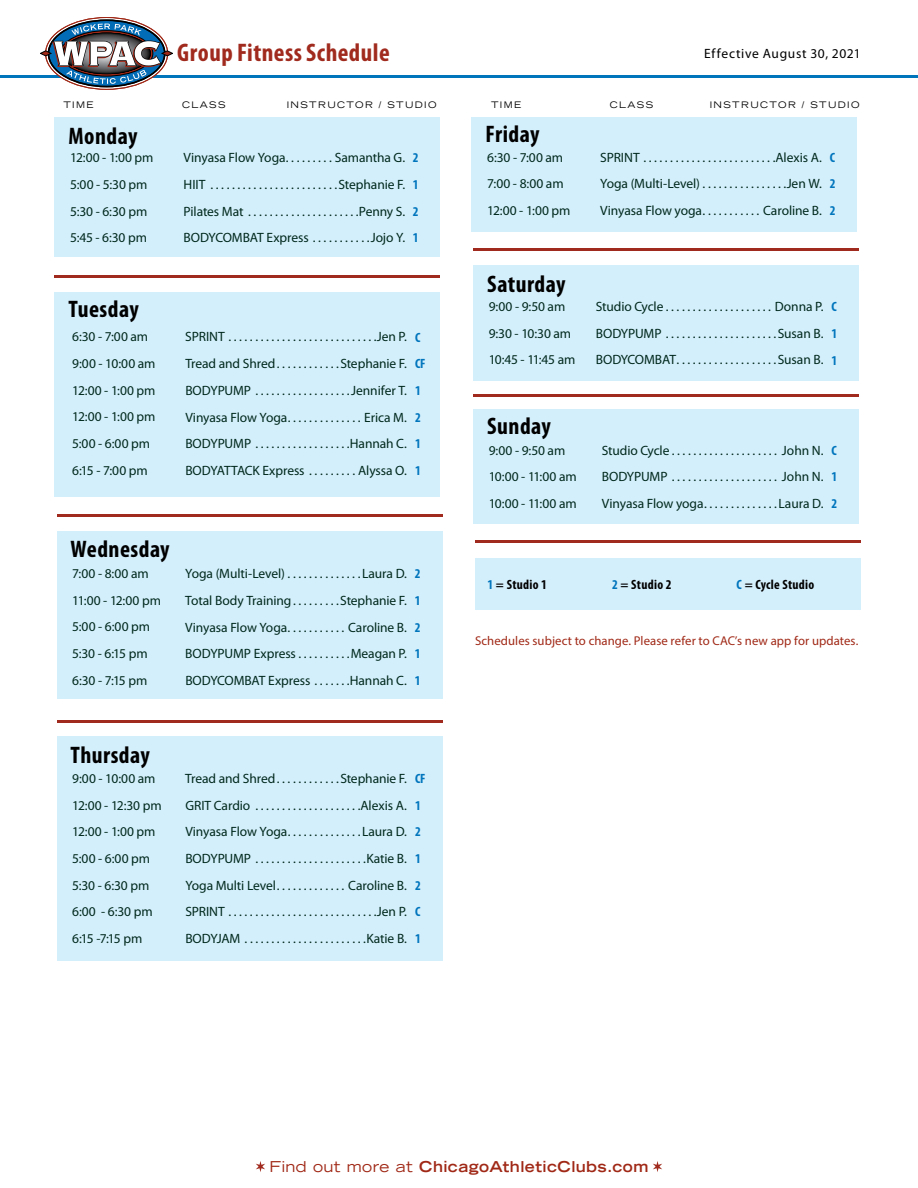
<style>
.page{position:relative;width:918px;height:1188px;background:#fff}
.page>*{position:absolute;margin:0;border:0;box-sizing:border-box;transform-origin:0 0}
.t1{font:700 condensed 25.5px "Myriad Pro";letter-spacing:.02em;color:#a02a1d}
.t2{font:700 condensed 24px "Myriad Pro";letter-spacing:.02em;color:#000}
.t3{font:700 expanded 15px "Trade Gothic LT Std";letter-spacing:.025em;color:#a02816}
.t4{font:13.5px/26.7px "Myriad Pro";letter-spacing:-.01em;color:#00291c}
.t5{font:700 condensed 13.5px/26.7px "Myriad Pro";color:#0075bc;text-align:justify}
.t6{font:700 condensed 13.5px "Myriad Pro";letter-spacing:.02em;color:#000}
.t7{font:13.5px "Myriad Pro";letter-spacing:.05em;color:#000}
.t8{font:12.75px "Myriad Pro";letter-spacing:.005em;color:#a02816}
.t9{font:expanded 9px "Trade Gothic LT Std";letter-spacing:.15em;color:#000}
.s1{color:#0075bc}
.s2{font-weight:400}
</style>
<div class="page">
<hr style="left:0;top:75px;width:918px;height:3px;background:#0075bc">
<div style="left:55px;top:118px;width:385px;height:139px;background:#d4effc"></div>
<div style="left:57px;top:531px;width:385px;height:168px;background:#d4effc"></div>
<div style="left:55px;top:292px;width:385px;height:205px;background:#d4effc"></div>
<div style="left:475px;top:559px;width:386px;height:51px;background:#d4effc"></div>
<div style="left:57px;top:737px;width:385px;height:224px;background:#d4effc"></div>
<div style="left:472px;top:118px;width:385px;height:114px;background:#d4effc"></div>
<div style="left:473px;top:409px;width:386px;height:115px;background:#d4effc"></div>
<div style="left:473px;top:265px;width:386px;height:116px;background:#d4effc"></div>
<hr style="left:55px;top:275px;width:385px;height:3px;background:#a02a1d">
<hr style="left:475px;top:540px;width:386px;height:3px;background:#a02a1d">
<hr style="left:473px;top:248px;width:386px;height:3px;background:#a02a1d">
<hr style="left:473px;top:394px;width:386px;height:3px;background:#a02a1d">
<hr style="left:57px;top:514px;width:385px;height:3px;background:#a02a1d">
<svg style="left:256px;top:1161px;width:9px;height:11px"></svg>
<svg style="left:653px;top:1161px;width:9px;height:11px"></svg>
<hr style="left:57px;top:720px;width:385px;height:3px;background:#a02a1d">
<svg style="left:40px;top:21px;width:133px;height:65px"></svg>
<h1 class="t1" style="left:177px;top:38px;width:214px">Group Fitness Schedule</h1>
<p class="t7" style="left:704px;top:46px;width:158px">Effective August 30, 2021</p>
<p class="t9" style="left:63px;top:99px;width:32px">TIME</p>
<p class="t9" style="left:182px;top:99px;width:45px">CLASS</p>
<p class="t9" style="left:287px;top:99px;width:151px">INSTRUCTOR / STUDIO</p>
<p class="t9" style="left:491px;top:99px;width:32px">TIME</p>
<p class="t9" style="left:610px;top:99px;width:45px">CLASS</p>
<p class="t9" style="left:710px;top:99px;width:151px">INSTRUCTOR / STUDIO</p>
<h2 class="t2" style="left:69px;top:123px;width:70px">Monday</h2>
<p class="t4" style="left:70px;top:145px;width:85px">12:00 - 1:00 pm<br>5:00 - 5:30 pm<br>5:30 - 6:30 pm<br>5:45 - 6:30 pm</p>
<p class="t4" style="left:184px;top:145px;width:222px;text-align:justify">Vinyasa Flow Yoga . . . . . . . . . Samantha G.<br>HIIT . . . . . . . . . . . . . . . . . . . . . . . Stephanie F.<br>Pilates Mat . . . . . . . . . . . . . . . . . . . . Penny S.<br>BODYCOMBAT Express</p>
<p class="t4" style="left:371px;top:225px;width:35px">Jojo Y.</p>
<p class="t5" style="left:413px;top:145px;width:7px">2<br>1<br>2<br>1</p>
<h2 class="t2" style="left:69px;top:296px;width:72px">Tuesday</h2>
<p class="t4" style="left:72px;top:324px;width:85px">6:30 - 7:00 am<br>9:00 - 10:00 am<br>12:00 - 1:00 pm<br>12:00 - 1:00 pm<br>5:00 - 6:00 pm<br>6:15 - 7:00 pm</p>
<p class="t4" style="left:185px;top:324px;width:222px;text-align:justify">SPRINT . . . . . . . . . . . . . . . . . . . . . . . . . . . Jen P.<br>Tread and Shred . . . . . . . . . . . Stephanie F.<br>BODYPUMP . . . . . . . . . . . . . . . . . Jennifer T.<br>Vinyasa Flow Yoga . . . . . . . . . . . . . . Erica M.<br>BODYPUMP . . . . . . . . . . . . . . . . . Hannah C.<br>BODYATTACK Express</p>
<p class="t4" style="left:358px;top:457px;width:49px">Alyssa O.</p>
<p class="t5" style="left:415px;top:324px;width:12px;text-align:left">C<br>CF<br>1<br>2<br>1<br>1</p>
<h2 class="t2" style="left:71px;top:535px;width:101px">Wednesday</h2>
<p class="t4" style="left:72px;top:560px;width:90px">7:00 - 8:00 am<br>11:00 - 12:00 pm<br>5:00 - 6:00 pm<br>5:30 - 6:15 pm<br>6:30 - 7:15 pm</p>
<p class="t4" style="left:185px;top:561px;width:222px;text-align:justify">Yoga (Multi-Level) . . . . . . . . . . . . . Laura D.<br>Total Body Training . . . . . . . . Stephanie F.<br>Vinyasa Flow Yoga . . . . . . . . . . . Caroline B.<br>BODYPUMP Express . . . . . . . . . Meagan P.<br>BODYCOMBAT Express</p>
<p class="t4" style="left:350px;top:667px;width:58px">Hannah C.</p>
<p class="t5" style="left:415px;top:561px;width:7px">2<br>1<br>2<br>1<br>1</p>
<h2 class="t2" style="left:71px;top:742px;width:81px">Thursday</h2>
<p class="t4" style="left:72px;top:765px;width:91px">9:00 - 10:00 am<br>12:00 - 12:30 pm<br>12:00 - 1:00 pm<br>5:00 - 6:00 pm<br>5:30 - 6:30 pm<br>6:00 - 6:30 pm<br>6:15 -7:15 pm</p>
<p class="t4" style="left:185px;top:765px;width:222px;text-align:justify">Tread and Shred . . . . . . . . . . . Stephanie F.<br>GRIT Cardio . . . . . . . . . . . . . . . . . . . Alexis A.<br>Vinyasa Flow Yoga . . . . . . . . . . . . . Laura D.<br>BODYPUMP . . . . . . . . . . . . . . . . . . . . Katie B.<br>Yoga Multi Level . . . . . . . . . . . . . Caroline B.<br>SPRINT . . . . . . . . . . . . . . . . . . . . . . . . . . . Jen P.<br>BODYJAM . . . . . . . . . . . . . . . . . . . . . . Katie B.</p>
<p class="t5" style="left:415px;top:765px;width:12px;text-align:left">CF<br>1<br>2<br>1<br>2<br>C<br>1</p>
<h2 class="t2" style="left:486px;top:121px;width:55px">Friday</h2>
<p class="t4" style="left:487px;top:144px;width:85px">6:30 - 7:00 am<br>7:00 - 8:00 am<br>12:00 - 1:00 pm</p>
<p class="t4" style="left:600px;top:144px;width:222px">SPRINT . . . . . . . . . . . . . . . . . . . . . . . . Alexis A.<br>Yoga (Multi-Level)</p>
<p class="t4" style="left:600px;top:171px;width:222px;text-align:right">Jen W.<br>Vinyasa Flow yoga . . . . . . . . . . . Caroline B.</p>
<p class="t5" style="left:830px;top:144px;width:7px">C 2<br>2</p>
<h2 class="t2" style="left:487px;top:271px;width:80px">Saturday</h2>
<p class="t4" style="left:489px;top:293px;width:88px">9:00 - 9:50 am<br>9:30 - 10:30 am<br>10:45 - 11:45 am</p>
<p class="t4" style="left:596px;top:293px;width:228px;text-align:justify">Studio Cycle . . . . . . . . . . . . . . . . . . . . Donna P.<br>BODYPUMP . . . . . . . . . . . . . . . . . . . . Susan B.<br>BODYCOMBAT . . . . . . . . . . . . . . . . . . Susan B.</p>
<p class="t5" style="left:831px;top:293px;width:7px">C 1<br>1</p>
<h2 class="t2" style="left:487px;top:413px;width:65px">Sunday</h2>
<p class="t4" style="left:489px;top:437px;width:90px">9:00 - 9:50 am<br>10:00 - 11:00 am<br>10:00 - 11:00 am</p>
<p class="t4" style="left:602px;top:437px;width:222px;text-align:justify">Studio Cycle . . . . . . . . . . . . . . . . . . . . John N.<br>BODYPUMP . . . . . . . . . . . . . . . . . . . . John N.<br>Vinyasa Flow yoga</p>
<p class="t4" style="left:779px;top:491px;width:45px">Laura D.</p>
<p class="t5" style="left:831px;top:437px;width:7px">C 1<br>2</p>
<p class="t6" style="left:488px;top:578px;width:61px"><span class="s1">1</span> = Studio 1</p>
<p class="t6" style="left:612px;top:578px;width:61px"><span class="s1">2</span> = Studio 2</p>
<p class="t6" style="left:737px;top:578px;width:79px"><span class="s1">C</span> = Cycle Studio</p>
<p class="t8" style="left:475px;top:632px;width:385px">Schedules subject to change. Please refer to CAC’s new app for updates.</p>
<p class="t3" style="left:270px;top:1157px;width:380px"><span class="s2">Find out more at</span> ChicagoAthleticClubs.com</p>
</div>
